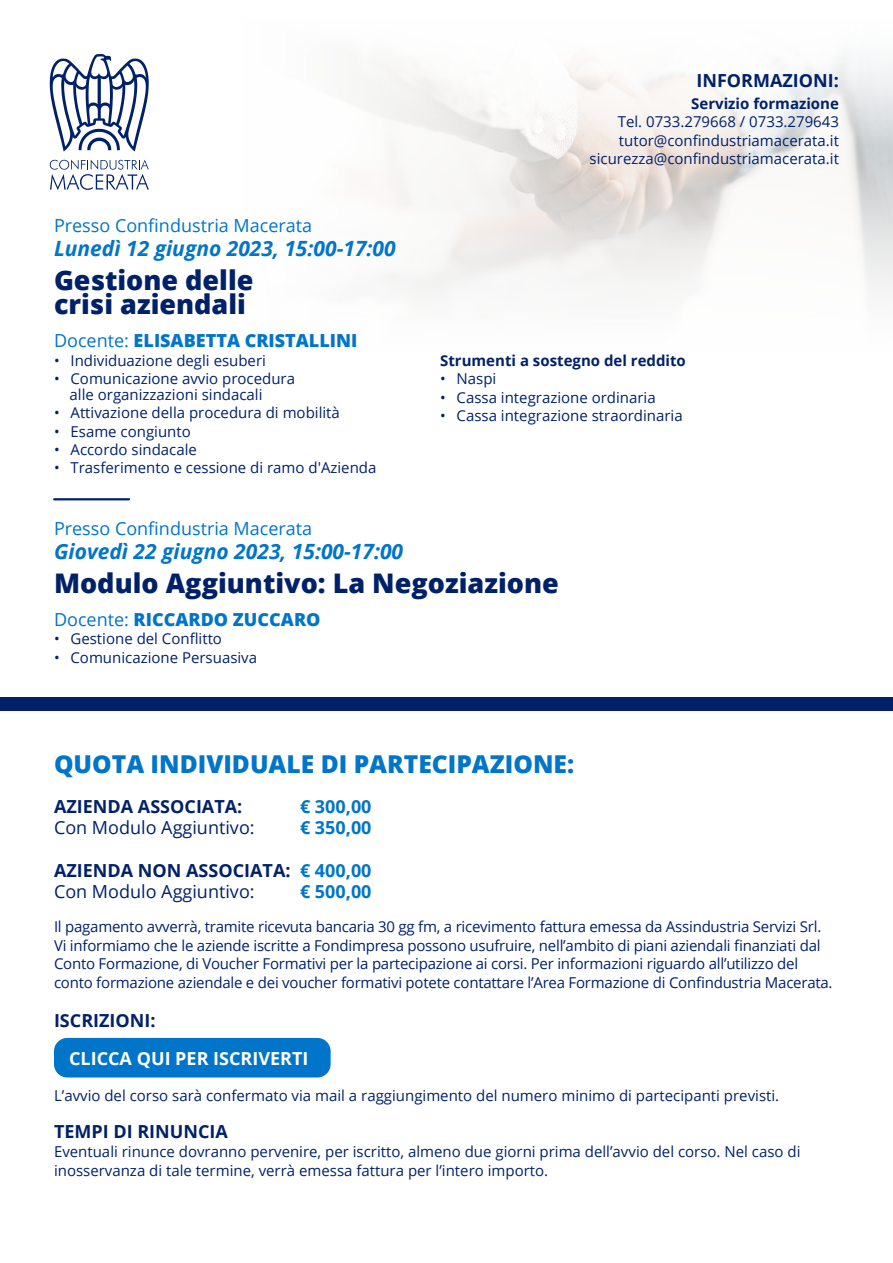
<style>
.page{position:relative;width:893px;height:1263px;background:#fff}
.page>*{position:absolute;margin:0;border:0;box-sizing:border-box;transform-origin:0 0}
.t1{font:800 27px/24.5px "Open Sans";color:#002169}
.t2{font:800 24.6px "Open Sans";color:#0075c9}
.t3{font:italic 700 21px "Open Sans";color:#0075c9}
.t4{font:700 18px/21.5px "Open Sans";color:#002169}
.t5{font:18px "Open Sans";color:#0075c9}
.t6{font:800 18px "Open Sans";color:#0075c9}
.t7{font:700 18px "Open Sans";color:#fff}
.t8{font:700 18px "Open Sans";color:#0075c9}
.t9{font:18px "Open Sans";color:#002169}
.t10{font:15px/18.5px "Open Sans";color:#002169}
.t11{font:700 15px "Open Sans";color:#002169}
.s1{font-weight:400}
.s2{color:#0075c9}
</style>
<div class="page">
<img style="left:365px;top:57px;width:528px;height:238px">
<svg style="left:50px;top:54px;width:99px;height:97px"></svg>
<svg style="left:50px;top:160px;width:99px;height:30px"></svg>
<div style="left:0;top:697px;width:893px;height:14px;background:#002169"></div>
<hr style="left:54px;top:498px;width:75px;height:2px;background:#002169">
<div style="left:54px;top:1038px;width:277px;height:39px;background:#0075c9;border-radius:13px"></div>
<p class="t5" style="left:54px;top:213px;width:260px">Presso Confindustria Macerata</p>
<h3 class="t3" style="left:54px;top:234px;width:343px">Lunedì 12 giugno 2023, 15:00-17:00</h3>
<h1 class="t1" style="left:54px;top:266px;width:201px">Gestione delle crisi aziendali</h1>
<p class="t6" style="left:54px;top:327px;width:305px"><span class="s1">Docente:</span> ELISABETTA CRISTALLINI</p>
<p class="t10" style="left:54px;top:351px;width:213px">• Individuazione degli esuberi</p>
<p class="t10" style="left:70px;top:371px;width:227px;line-height:15.5px;text-indent:-16px">• Comunicazione avvio procedura alle organizzazioni sindacali</p>
<p class="t10" style="left:54px;top:403px;width:287px">• Attivazione della procedura di mobilità</p>
<p class="t10" style="left:54px;top:421px;width:138px">• Esame congiunto</p>
<p class="t10" style="left:54px;top:440px;width:144px">• Accordo sindacale</p>
<p class="t10" style="left:54px;top:458px;width:324px">• Trasferimento e cessione di ramo d'Azienda</p>
<p class="t4" style="left:696px;top:70px;width:144px">INFORMAZIONI:</p>
<p class="t11" style="left:691px;top:93px;width:149px">Servizio formazione</p>
<p class="t10" style="left:590px;top:112px;width:251px;text-align:right">Tel. 0733.279668 / 0733.279643 tutor@confindustriamacerata.it sicurezza@confindustriamacerata.it</p>
<p class="t11" style="left:440px;top:350px;width:247px">Strumenti a sostegno del reddito</p>
<p class="t10" style="left:440px;top:369px;width:58px">• Naspi</p>
<p class="t10" style="left:440px;top:388px;width:217px">• Cassa integrazione ordinaria</p>
<p class="t10" style="left:440px;top:406px;width:244px">• Cassa integrazione straordinaria</p>
<p class="t5" style="left:54px;top:516px;width:260px">Presso Confindustria Macerata</p>
<h3 class="t3" style="left:54px;top:537px;width:351px">Giovedì 22 giugno 2023, 15:00-17:00</h3>
<h1 class="t1" style="left:54px;top:569px;width:506px">Modulo Aggiuntivo: La Negoziazione</h1>
<p class="t6" style="left:54px;top:606px;width:268px"><span class="s1">Docente:</span> RICCARDO ZUCCARO</p>
<p class="t10" style="left:54px;top:629px;width:170px">• Gestione del Conflitto</p>
<p class="t10" style="left:54px;top:648px;width:205px">• Comunicazione Persuasiva</p>
<h2 class="t2" style="left:54px;top:745px;width:522px">QUOTA INDIVIDUALE DI PARTECIPAZIONE:</h2>
<p class="t4" style="left:54px;top:795px;width:190px">AZIENDA ASSOCIATA:</p>
<p class="t8" style="left:300px;top:793px;width:73px">€ 300,00</p>
<p class="t9" style="left:54px;top:815px;width:202px">Con Modulo Aggiuntivo:</p>
<p class="t8" style="left:300px;top:815px;width:73px">€ 350,00</p>
<p class="t4" style="left:54px;top:859px;width:319px">AZIENDA NON ASSOCIATA: <span class="s2">€ 400,00<br></span><span class="s1">Con Modulo Aggiuntivo:</span></p>
<p class="t8" style="left:300px;top:879px;width:73px">€ 500,00</p>
<p class="t10" style="left:54px;top:917px;width:780px">Il pagamento avverrà, tramite ricevuta bancaria 30 gg fm, a ricevimento fattura emessa da Assindustria Servizi Srl.<br>Vi informiamo che le aziende iscritte a Fondimpresa possono usufruire, nell’ambito di piani aziendali finanziati dal Conto Formazione, di Voucher Formativi per la partecipazione ai corsi. Per informazioni riguardo all’utilizzo del conto formazione aziendale e dei voucher formativi potete contattare l’Area Formazione di Confindustria Macerata.</p>
<p class="t4" style="left:54px;top:1010px;width:103px">ISCRIZIONI:</p>
<p class="t7" style="left:69px;top:1045px;width:241px">CLICCA QUI PER ISCRIVERTI</p>
<p class="t10" style="left:54px;top:1086px;width:727px">L’avvio del corso sarà confermato via mail a raggiungimento del numero minimo di partecipanti previsti.</p>
<p class="t4" style="left:54px;top:1120px;width:175px">TEMPI DI RINUNCIA</p>
<p class="t10" style="left:54px;top:1142px;width:748px">Eventuali rinunce dovranno pervenire, per iscritto, almeno due giorni prima dell’avvio del corso. Nel caso di inosservanza di tale termine, verrà emessa fattura per l’intero importo.</p>
</div>
